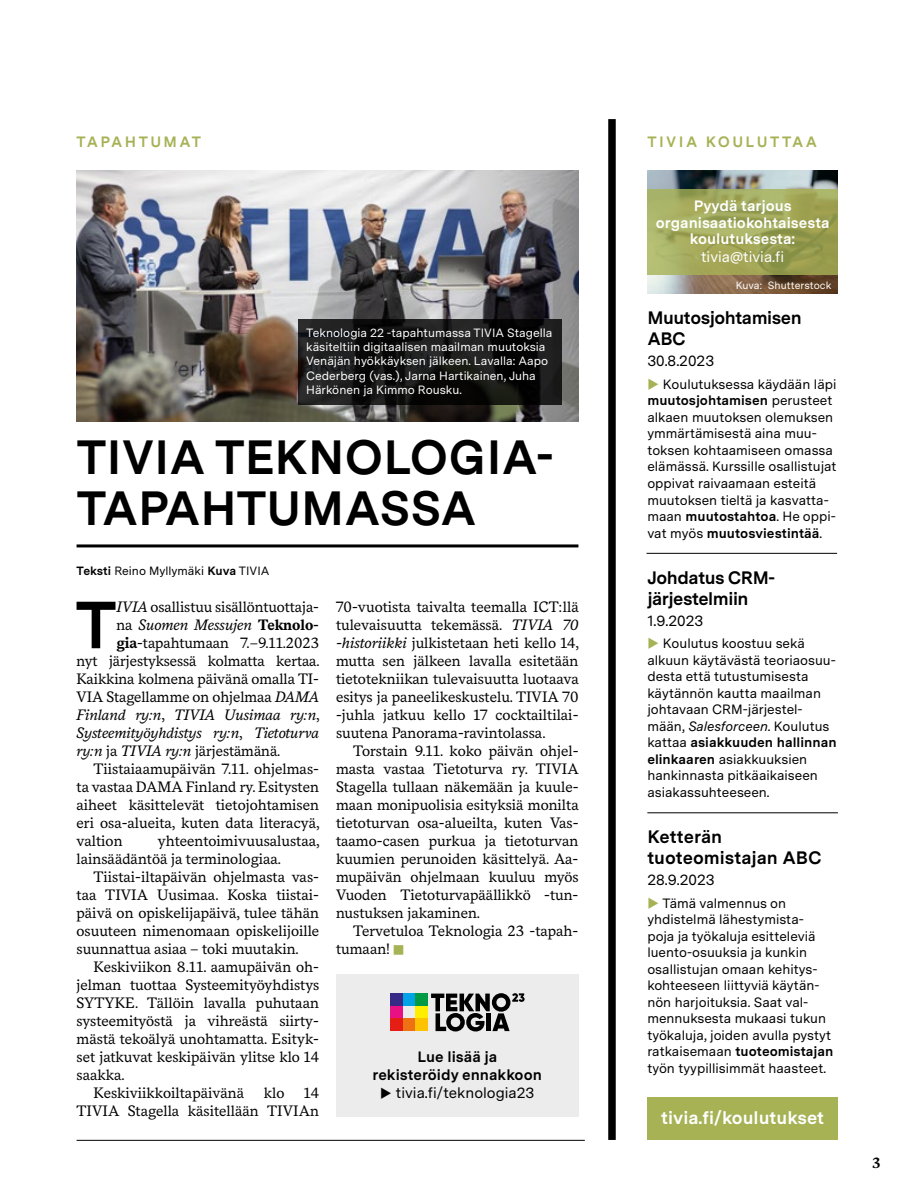
<style>
.page{position:relative;width:923px;height:1191px;background:#fff}
.page>*{position:absolute;margin:0;border:0;box-sizing:border-box;transform-origin:0 0}
.t1{font:700 66.45px "Messina Sans";color:#000}
.t2{font:700 48px/51px "Messina Sans";color:#000}
.t3{font:700 18px/21px "Messina Sans";letter-spacing:-.025em;color:#000}
.t4{font:700 18px/21px "Messina Sans";color:#000}
.t5{font:700 18px "Messina Sans";color:#fff}
.t6{font:15px/18px "Messina Serif";color:#000;text-align:justify}
.t7{font:italic 15px "Messina Serif";letter-spacing:-.005em;color:#000}
.t8{font:700 15px/16.5px "Messina Sans";color:#fff;text-align:center}
.t9{font:15px "Messina Sans";color:#000}
.t10{font:700 15px/18px "Messina Sans";color:#000;text-align:center}
.t11{font:700 15px "Messina Sans";letter-spacing:.16em;color:#a7b255}
.t12{font:15px "Messina Sans";color:#fff}
.t13{font:700 15px "Messina Serif";color:#000}
.t14{font:13.5px/16.5px "Messina Sans";color:#000}
.t15{font:12px/14.4px "Messina Sans";color:#fff}
.t16{font:12px "Messina Sans";color:#000}
.t17{font:10.5px "Messina Sans";color:#fff}
.s1{font-weight:700}
.s2{font-style:italic}
.s3{font-style:normal}
.s4{font-weight:700;font-style:normal}
.s5{color:#a7b255}
</style>
<div class="page">
<div style="left:336px;top:974px;width:242px;height:142px;background:#ececec"></div>
<img style="left:647px;top:170px;width:191px;height:123px">
<div style="left:647px;top:1097px;width:191px;height:43px;background:#a7b255"></div>
<hr style="left:77px;top:544px;width:501px;height:3px;background:#000">
<hr style="left:647px;top:812px;width:191px;height:1px;background:#000">
<hr style="left:646px;top:553px;width:191px;height:1px;background:#000">
<hr style="left:77px;top:1140px;width:508px;height:1px;background:#000">
<div style="left:608px;top:119px;width:8px;height:1021px;background:#000"></div>
<svg style="left:647px;top:189px;width:191px;height:85px;background:#a1a85b"></svg>
<img style="left:77px;top:170px;width:501px;height:251px">
<svg style="left:431px;top:993px;width:93px;height:38px"></svg>
<div style="left:415px;top:993px;width:12px;height:13px;background:#009a45"></div>
<div style="left:415px;top:1006px;width:12px;height:12px;background:#fe0"></div>
<div style="left:415px;top:1018px;width:12px;height:13px;background:#fdc300"></div>
<div style="left:402px;top:993px;width:13px;height:13px;background:#00a3e5"></div>
<div style="left:402px;top:1018px;width:13px;height:13px;background:#ee7113"></div>
<div style="left:390px;top:993px;width:12px;height:13px;background:#372a86"></div>
<div style="left:390px;top:1006px;width:12px;height:12px;background:#e71183"></div>
<div style="left:390px;top:1018px;width:12px;height:13px;background:#e41e15"></div>
<svg style="left:298px;top:319px;width:263px;height:85px;background:#141414"></svg>
<p class="t11" style="left:77px;top:131px;width:126px">TAPAHTUMAT</p>
<p class="t11" style="left:647px;top:131px;width:171px">TIVIA KOULUTTAA</p>
<p class="t8" style="left:656px;top:197px;width:175px">Pyydä tarjous organisaatiokohtaisesta koulutuksesta:</p>
<p class="t12" style="left:701px;top:246px;width:85px">tivia@tivia.fi</p>
<p class="t15" style="left:306px;top:325px;width:248px">Teknologia 22 -tapahtumassa TIVIA Stagella käsiteltiin digitaalisen maailman muutoksia Venäjän hyökkäyksen jälkeen. Lavalla: Aapo Cederberg (vas.), Jarna Hartikainen, Juha Härkönen ja Kimmo Rousku.</p>
<h2 class="t2" style="left:77px;top:430px;width:478px">TIVIA TEKNOLOGIA-<br>TAPAHTUMASSA</h2>
<p class="t16" style="left:77px;top:561px;width:194px"><span class="s1">Teksti</span> Reino Myllymäki <span class="s1">Kuva</span> TIVIA</p>
<h1 class="t1" style="left:76px;top:575px;width:42px">T</h1>
<p class="t6" style="left:116px;top:597px;width:204px"><span class="s2">IVIA</span> osallistuu sisällöntuottaja-</p>
<p class="t7" style="left:116px;top:614px;width:204px"><span class="s3">na</span> Suomen Messujen <span class="s4">Teknolo-</span></p>
<p class="t6" style="left:116px;top:633px;width:204px"><span class="s1">gia</span>-tapahtumaan 7.–9.11.2023</p>
<p class="t6" style="left:77px;top:651px;width:245px">nyt järjestyksessä kolmatta kertaa.</p>
<p class="t6" style="left:77px;top:669px;width:244px">Kaikkina kolmena päivänä omalla TI-</p>
<p class="t6" style="left:77px;top:687px;width:244px">VIA Stagellamme on ohjelmaa <span class="s2">DAMA</span></p>
<p class="t7" style="left:77px;top:704px;width:245px">Finland ry:n<span class="s3">,</span> TIVIA Uusimaa ry:n<span class="s3">,</span></p>
<p class="t7" style="left:77px;top:722px;width:244px">Systeemityöyhdistys ry:n<span class="s3">,</span> Tietoturva</p>
<p class="t6" style="left:77px;top:741px;width:205px"><span class="s2">ry:n</span> ja <span class="s2">TIVIA ry:n</span> järjestämänä.</p>
<p class="t6" style="left:94px;top:759px;width:227px">Tiistaiaamupäivän 7.11. ohjelmas-</p>
<p class="t6" style="left:77px;top:777px;width:244px">ta vastaa DAMA Finland ry. Esitysten</p>
<p class="t6" style="left:77px;top:795px;width:244px">aiheet käsittelevät tietojohtamisen</p>
<p class="t6" style="left:77px;top:813px;width:245px">eri osa-alueita, kuten data literacyä,</p>
<p class="t6" style="left:77px;top:831px;width:48px">valtion</p>
<p class="t6" style="left:77px;top:831px;width:245px;text-indent:81px">yhteentoimivuusalustaa, lainsäädäntöä ja terminologiaa.</p>
<p class="t6" style="left:77px;top:867px;width:244px;text-indent:17px">Tiistai-iltapäivän ohjelmasta vas&shy;taa TIVIA Uusimaa. Koska tiistai&shy;päivä on opiskelijapäivä, tulee tähän osuuteen nimenomaan opiskelijoille suunnattua asiaa – toki muutakin.</p>
<p class="t6" style="left:94px;top:957px;width:227px">Keskiviikon 8.11. aamupäivän oh-</p>
<p class="t6" style="left:77px;top:975px;width:244px">jelman tuottaa Systeemityöyhdistys</p>
<p class="t6" style="left:77px;top:993px;width:244px">SYTYKE. Tällöin lavalla puhutaan</p>
<p class="t6" style="left:77px;top:1011px;width:244px">systeemityöstä ja vihreästä siirty-</p>
<p class="t6" style="left:77px;top:1029px;width:244px">mästä tekoälyä unohtamatta. Esityk-</p>
<p class="t6" style="left:77px;top:1047px;width:244px">set jatkuvat keskipäivän ylitse klo 14</p>
<p class="t6" style="left:77px;top:1065px;width:50px">saakka.</p>
<p class="t6" style="left:94px;top:1083px;width:152px">Keskiviikkoiltapäivänä</p>
<p class="t6" style="left:264px;top:1083px;width:22px">klo</p>
<p class="t6" style="left:77px;top:1083px;width:244px;text-align:right">14<br>TIVIA Stagella käsitellään TIVIAn</p>
<p class="t6" style="left:336px;top:597px;width:245px">70-vuotista taivalta teemalla ICT:llä tulevaisuutta tekemässä. <span class="s2">TIVIA 70 -historiikki</span> julkistetaan heti kello 14, mutta sen jälkeen lavalla esitetään tietotekniikan tulevaisuutta luotaava esitys ja paneelikeskustelu. TIVIA 70 -juhla jatkuu kello 17 cocktailtilai&shy;suutena Panorama-ravintolassa.</p>
<p class="t6" style="left:336px;top:741px;width:244px;text-indent:17px">Torstain 9.11. koko päivän ohjel&shy;masta vastaa Tietoturva ry. TIVIA Stagella tullaan näkemään ja kuule&shy;maan monipuolisia esityksiä monilta tietoturvan osa-alueilta, kuten Vas&shy;taamo-casen purkua ja tietoturvan kuumien perunoiden käsittelyä. Aa&shy;mupäivän ohjelmaan kuuluu myös Vuoden Tietoturvapäällikkö -tun&shy;nustuksen jakaminen.</p>
<p class="t6" style="left:353px;top:921px;width:227px">Tervetuloa Teknologia 23 -tapah-</p>
<p class="t6" style="left:336px;top:939px;width:70px">tumaan!<span class="s5">■</span></p>
<p class="t10" style="left:373px;top:1047px;width:171px">Lue lisää ja rekisteröidy ennakkoon</p>
<p class="t9" style="left:380px;top:1081px;width:156px">◆ tivia.fi/teknologia23</p>
<p class="t17" style="left:736px;top:277px;width:97px">Kuva: Shutterstock</p>
<p class="t3" style="left:647px;top:306px;width:156px">Muutosjohtamisen<br>ABC</p>
<p class="t9" style="left:647px;top:349px;width:68px">30.8.2023</p>
<p class="t14" style="left:647px;top:375px;width:191px"><span class="s5">◆</span> Koulutuksessa käydään läpi <span class="s1">muutosjohtamisen</span> perusteet alkaen muutoksen olemuksen ymmärtämisestä aina muu&shy;toksen kohtaamiseen omassa elämässä. Kurssille osallistujat oppivat raivaamaan esteitä muutoksen tieltä ja kasvatta&shy;maan <span class="s1">muutostahtoa</span>. He oppi&shy;vat myös <span class="s1">muutosviestintää</span>.</p>
<p class="t3" style="left:647px;top:566px;width:129px">Johdatus CRM&shy;järjestelmiin</p>
<p class="t9" style="left:647px;top:609px;width:57px">1.9.2023</p>
<p class="t14" style="left:647px;top:635px;width:191px"><span class="s5">◆</span> Koulutus koostuu sekä alkuun käytävästä teoriaosuu&shy;desta että tutustumisesta käytännön kautta maailman johtavaan CRM-järjestel&shy;mään, <span class="s2">Salesforceen</span>. Koulutus kattaa <span class="s1">asiakkuuden hallinnan elinkaaren</span> asiakkuuksien hankinnasta pitkäaikaiseen asiakassuhteeseen.</p>
<p class="t4" style="left:647px;top:825px;width:176px">Ketterän tuoteomistajan ABC</p>
<p class="t9" style="left:647px;top:868px;width:69px">28.9.2023</p>
<p class="t14" style="left:647px;top:894px;width:187px"><span class="s5">◆</span> Tämä valmennus on yhdistelmä lähestymista&shy;poja ja työkaluja esitteleviä luento-osuuksia ja kunkin osallistujan omaan kehitys&shy;kohteeseen liittyviä käytän&shy;nön harjoituksia. Saat val&shy;mennuksesta mukaasi tukun työkaluja, joiden avulla pystyt ratkaisemaan <span class="s1">tuoteomistajan </span>työn tyypillisimmät haasteet.</p>
<p class="t5" style="left:661px;top:1104px;width:164px">tivia.fi/koulutukset</p>
<p class="t13" style="left:872px;top:1151px;width:10px">3</p>
</div>
